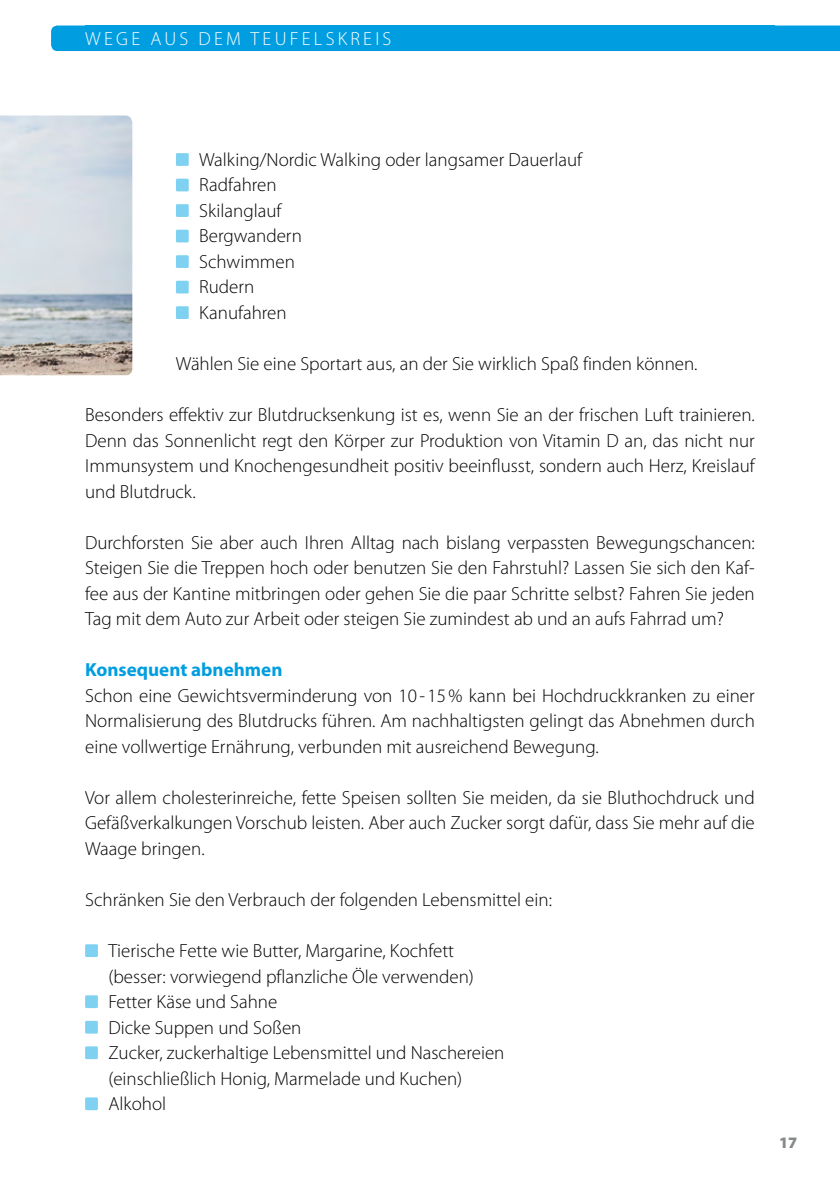
<style>
.page{position:relative;width:840px;height:1191px;background:#fff}
.page>*{position:absolute;margin:0;border:0;box-sizing:border-box;transform-origin:0 0}
.t1{font:300 19px/25.6px "Myriad Pro";color:#000;text-align:justify}
.t2{font:300 19px "Myriad Pro";letter-spacing:.17em;color:#fff}
.t3{font:700 19px "Myriad Pro";color:#009ee0}
.t4{font:900 16px "Myriad Pro";color:#868889}
</style>
<div class="page">
<div style="left:51px;top:26px;width:788px;height:25px;background:#009ee0"></div>
<div style="left:85px;top:26px;width:689px;height:25px;background:#009ee0"></div>
<div style="left:176px;top:153px;width:13px;height:13px;background:#7fd1f1"></div>
<div style="left:176px;top:179px;width:13px;height:12px;background:#7fd1f1"></div>
<div style="left:176px;top:204px;width:13px;height:13px;background:#7fd1f1"></div>
<div style="left:176px;top:230px;width:13px;height:12px;background:#7fd1f1"></div>
<div style="left:176px;top:255px;width:13px;height:13px;background:#7fd1f1"></div>
<div style="left:176px;top:281px;width:13px;height:12px;background:#7fd1f1"></div>
<div style="left:176px;top:306px;width:13px;height:13px;background:#7fd1f1"></div>
<div style="left:85px;top:944px;width:13px;height:13px;background:#7fd1f1"></div>
<div style="left:85px;top:995px;width:13px;height:13px;background:#7fd1f1"></div>
<div style="left:85px;top:1020px;width:13px;height:13px;background:#7fd1f1"></div>
<div style="left:85px;top:1046px;width:13px;height:13px;background:#7fd1f1"></div>
<div style="left:85px;top:1097px;width:13px;height:13px;background:#7fd1f1"></div>
<img style="left:0;top:115px;width:132px;height:260px">
<p class="t2" style="left:85px;top:29px;width:307px">WEGE AUS DEM TEUFELSKREIS</p>
<p class="t1" style="left:199px;top:147px;width:384px;text-align:left">Walking/Nordic Walking oder langsamer Dauerlauf<br>Radfahren<br>Skilanglauf<br>Bergwandern<br>Schwimmen<br>Rudern<br>Kanufahren</p>
<p class="t1" style="left:176px;top:351px;width:523px">Wählen Sie eine Sportart aus, an der Sie wirklich Spaß finden können.</p>
<p class="t1" style="left:85px;top:402px;width:671px">Besonders effektiv zur Blutdrucksenkung ist es, wenn Sie an der frischen Luft trainieren.<br>Denn das Sonnenlicht regt den Körper zur Produktion von Vitamin D an, das nicht nur Immunsystem und Knochengesundheit positiv beeinflusst, sondern auch Herz, Kreislauf und Blutdruck.</p>
<p class="t1" style="left:85px;top:530px;width:670px">Durchforsten Sie aber auch Ihren Alltag nach bislang verpassten Bewegungschancen:<br>Steigen Sie die Treppen hoch oder benutzen Sie den Fahrstuhl? Lassen Sie sich den Kaf&shy;fee aus der Kantine mitbringen oder gehen Sie die paar Schritte selbst? Fahren Sie jeden Tag mit dem Auto zur Arbeit oder steigen Sie zumindest ab und an aufs Fahrrad um?</p>
<p class="t3" style="left:85px;top:659px;width:199px">Konsequent abnehmen</p>
<p class="t1" style="left:85px;top:683px;width:671px">Schon eine Gewichtsverminderung von 10 - 15% kann bei Hochdruckkranken zu einer Normalisierung des Blutdrucks führen. Am nachhaltigsten gelingt das Abnehmen durch eine vollwertige Ernährung, verbunden mit ausreichend Bewegung.</p>
<p class="t1" style="left:85px;top:785px;width:670px">Vor allem cholesterinreiche, fette Speisen sollten Sie meiden, da sie Bluthochdruck und Gefäßverkalkungen Vorschub leisten. Aber auch Zucker sorgt dafür, dass Sie mehr auf die Waage bringen.</p>
<p class="t1" style="left:85px;top:887px;width:468px">Schränken Sie den Verbrauch der folgenden Lebensmittel ein:</p>
<p class="t1" style="left:108px;top:938px;width:397px;text-align:left">Tierische Fette wie Butter, Margarine, Kochfett (besser: vorwiegend pflanzliche Öle verwenden)<br>Fetter Käse und Sahne<br>Dicke Suppen und Soßen<br>Zucker, zuckerhaltige Lebensmittel und Naschereien (einschließlich Honig, Marmelade und Kuchen)<br>Alkohol</p>
<p class="t4" style="left:778px;top:1134px;width:20px">17</p>
</div>
